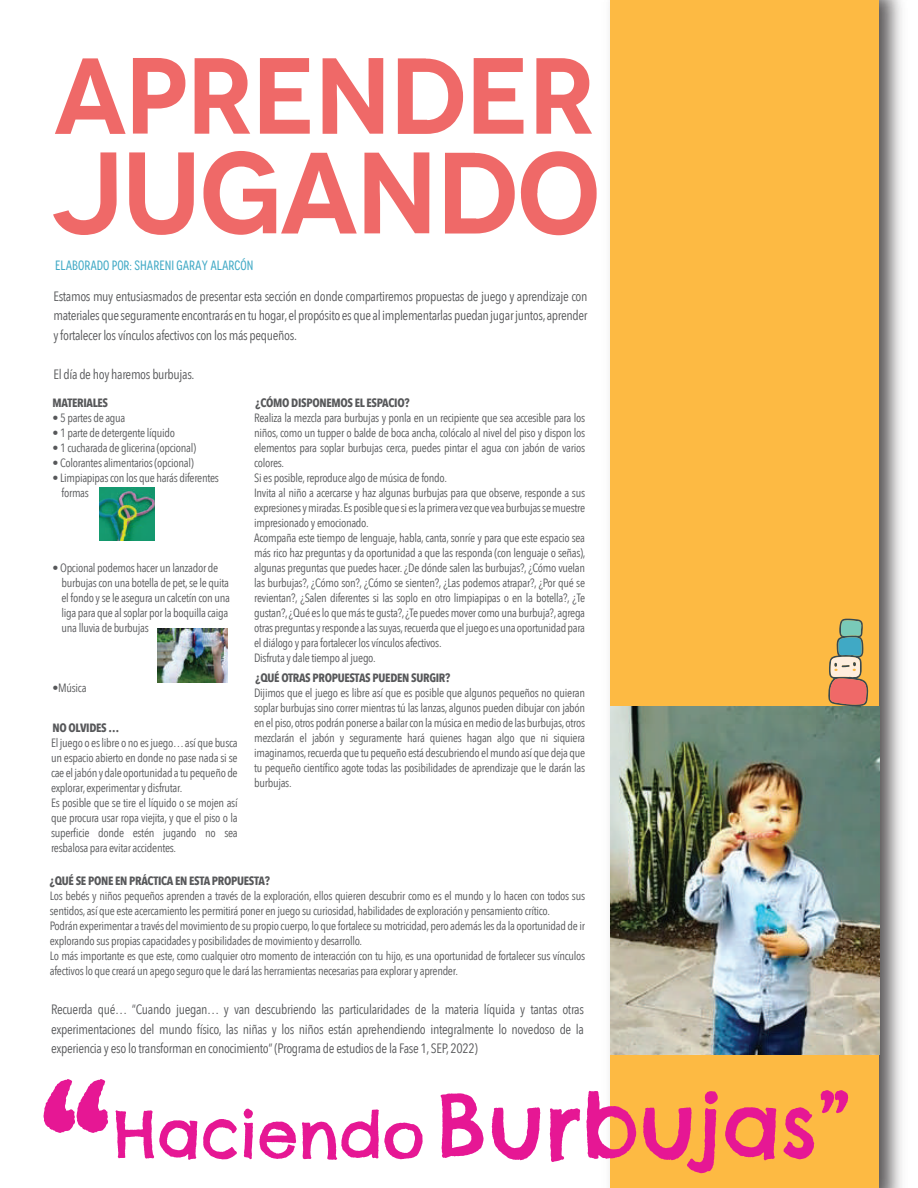
<style>
.page{position:relative;width:918px;height:1188px;background:#fff}
.page>*{position:absolute;margin:0;border:0;box-sizing:border-box;transform-origin:0 0}
.t1{font:202.65px "Chelsea Market";color:#e61794}
.t2{font:600 115.5px "Novecento";letter-spacing:-.02em;color:#ef6968}
.t3{font:600 108px "Novecento";letter-spacing:-.02em;color:#ef6968}
.t4{font:86.7px "Chelsea Market";color:#e61794}
.t5{font:13.5px/19.5px "Avenir Next Condensed";letter-spacing:-.025em;color:#57585a;text-align:justify}
.t6{font:condensed 13.5px "Novecento";color:#40a9c5}
.t7{font:12px/15px "Avenir Next Condensed";letter-spacing:-.025em;color:#57585a}
.t8{font:700 12px "Avenir Next Condensed";letter-spacing:-.025em;color:#57585a}
.s1{font-size:64.65px}
</style>
<div class="page">
<img style="left:879px;top:0;width:23px;height:1188px">
<div style="left:610px;top:0;width:269px;height:1188px;background:#fdba43"></div>
<img style="left:611px;top:707px;width:269px;height:347px">
<svg style="left:828px;top:618px;width:41px;height:88px"></svg>
<img style="left:99px;top:488px;width:55px;height:53px">
<img style="left:157px;top:629px;width:71px;height:53px">
<h3 class="t3" style="left:54px;top:30px;width:543px">APRENDER</h3>
<h2 class="t2" style="left:51px;top:122px;width:551px">JUGANDO</h2>
<p class="t6" style="left:55px;top:257px;width:200px">ELABORADO POR: SHARENI GARAY ALARCÓN</p>
<p class="t5" style="left:53px;top:286px;width:536px">Estamos muy entusiasmados de presentar esta sección en donde compartiremos propuestas de juego y aprendizaje con materiales que seguramente encontrarás en tu hogar, el propósito es que al implementarlas puedan jugar juntos, aprender y fortalecer los vínculos afectivos con los más pequeños.</p>
<p class="t5" style="left:53px;top:364px;width:143px">El día de hoy haremos burbujas.</p>
<p class="t8" style="left:53px;top:396px;width:57px">MATERIALES</p>
<p class="t7" style="left:53px;top:410px;width:74px">• 5 partes de agua</p>
<p class="t7" style="left:53px;top:425px;width:124px">• 1 parte de detergente líquido</p>
<p class="t7" style="left:53px;top:440px;width:145px">• 1 cucharada de glicerina (opcional)</p>
<p class="t7" style="left:53px;top:455px;width:143px">• Colorantes alimentarios (opcional)</p>
<p class="t7" style="left:62px;top:470px;width:159px;text-indent:-9px">• Limpiapipas con los que harás diferentes formas</p>
<p class="t8" style="left:256px;top:396px;width:155px">¿CÓMO DISPONEMOS EL ESPACIO?</p>
<p class="t7" style="left:254px;top:410px;width:333px">Realiza la mezcla para burbujas y ponla en un recipiente que sea accesible para los niños, como un tupper o balde de boca ancha, colócalo al nivel del piso y dispon los elementos para soplar burbujas cerca, puedes pintar el agua con jabón de varios colores.<br>Si es posible, reproduce algo de música de fondo.<br>Invita al niño a acercarse y haz algunas burbujas para que observe, responde a sus expresiones y miradas. Es posible que si es la primera vez que vea burbujas se muestre impresionado y emocionado.<br>Acompaña este tiempo de lenguaje, habla, canta, sonríe y para que este espacio sea más rico haz preguntas y da oportunidad a que las responda (con lenguaje o señas), algunas preguntas que puedes hacer. ¿De dónde salen las burbujas?, ¿Cómo vuelan las burbujas?, ¿Cómo son?, ¿Cómo se sienten?, ¿Las podemos atrapar?, ¿Por qué se revientan?, ¿Salen diferentes si las soplo en otro limpiapipas o en la botella?, ¿Te gustan?, ¿Qué es lo que más te gusta?, ¿Te puedes mover como una burbuja?, agrega otras preguntas y responde a las suyas, recuerda que el juego es una oportunidad para el diálogo y para fortalecer los vínculos afectivos.<br>Disfruta y dale tiempo al juego.</p>
<p class="t8" style="left:256px;top:670px;width:196px">¿QUÉ OTRAS PROPUESTAS PUEDEN SURGIR?</p>
<p class="t7" style="left:254px;top:685px;width:333px;text-align:justify">Dijimos que el juego es libre así que es posible que algunos pequeños no quieran soplar burbujas sino correr mientras tú las lanzas, algunos pueden dibujar con jabón en el piso, otros podrán ponerse a bailar con la música en medio de las burbujas, otros mezclarán el jabón y seguramente hará quienes hagan algo que ni siquiera imaginamos, recuerda que tu pequeño está descubriendo el mundo así que deja que tu pequeño científico agote todas las posibilidades de aprendizaje que le darán las burbujas.</p>
<p class="t7" style="left:62px;top:560px;width:170px;text-indent:-9px">• Opcional podemos hacer un lanzador de burbujas con una botella de pet, se le quita el fondo y se le asegura un calcetín con una liga para que al soplar por la boquilla caiga una lluvia de burbujas</p>
<p class="t7" style="left:53px;top:680px;width:36px">•Música</p>
<p class="t8" style="left:53px;top:720px;width:68px">NO OLVIDES …</p>
<p class="t7" style="left:51px;top:735px;width:188px">El juego o es libre o no es juego… así que busca un espacio abierto en donde no pase nada si se cae el jabón y dale oportunidad a tu pequeño de explorar, experimentar y disfrutar.<br>Es posible que se tire el líquido o se mojen así que procura usar ropa viejita, y que el piso o la superficie donde estén jugando no sea resbalosa para evitar accidentes.</p>
<p class="t8" style="left:50px;top:873px;width:221px">¿QUÉ SE PONE EN PRÁCTICA EN ESTA PROPUESTA?</p>
<p class="t7" style="left:50px;top:888px;width:537px">Los bebés y niños pequeños aprenden a través de la exploración, ellos quieren descubrir como es el mundo y lo hacen con todos sus sentidos, así que este acercamiento les permitirá poner en juego su curiosidad, habilidades de exploración y pensamiento crítico.<br>Podrán experimentar a través del movimiento de su propio cuerpo, lo que fortalece su motricidad, pero además les da la oportunidad de ir explorando sus propias capacidades y posibilidades de movimiento y desarrollo.<br>Lo más importante es que este, como cualquier otro momento de interacción con tu hijo, es una oportunidad de fortalecer sus vínculos afectivos lo que creará un apego seguro que le dará las herramientas necesarias para explorar y aprender.</p>
<p class="t5" style="left:51px;top:999px;width:534px">Recuerda qué… “Cuando juegan… y van descubriendo las particularidades de la materia líquida y tantas otras experimentaciones del mundo físico, las niñas y los niños están aprehendiendo integralmente lo novedoso de la experiencia y eso lo transforman en conocimiento” (Programa de estudios de la Fase 1, SEP, 2022)</p>
<h1 class="t1" style="left:37px;top:1033px;width:80px">“</h1>
<h3 class="t4" style="left:113px;top:1070px;width:740px"><span class="s1">Haciendo</span> Burbujas”</h3>
</div>
